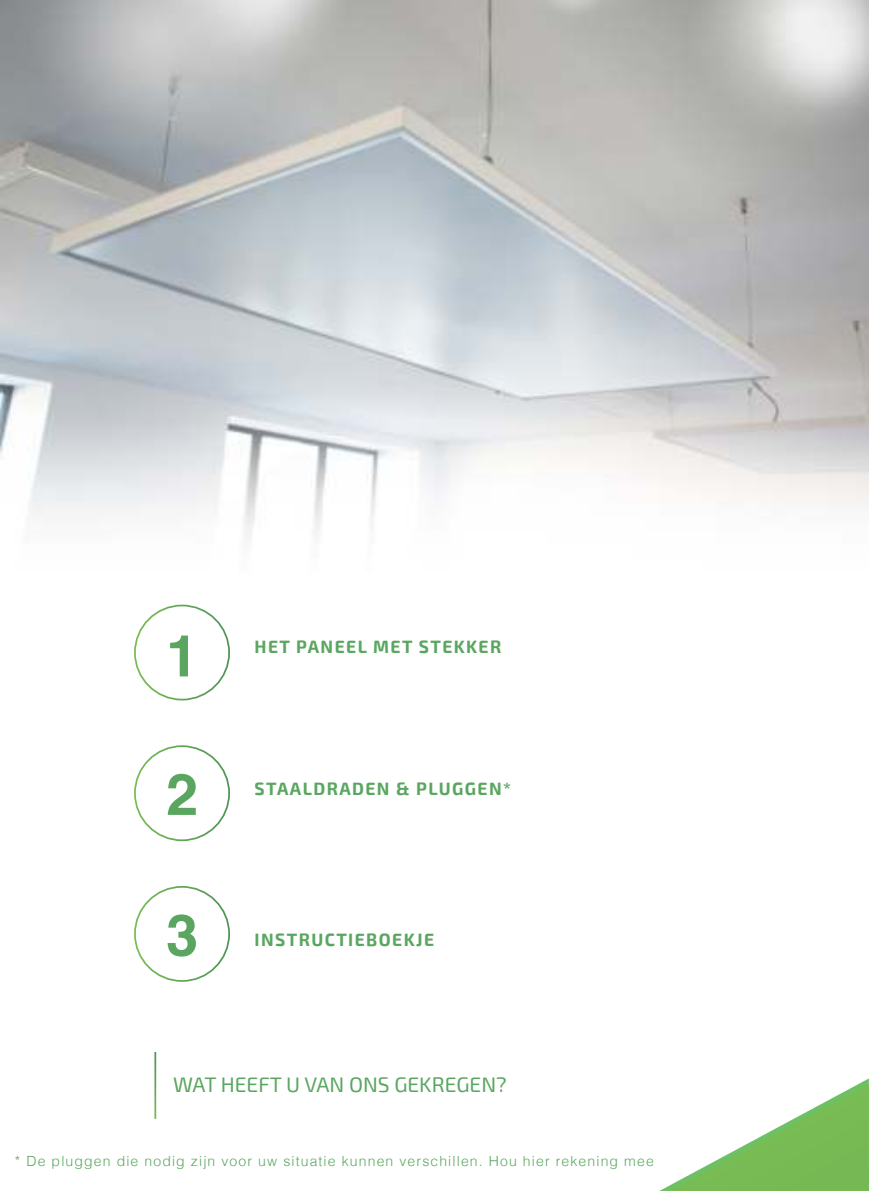
<style>
.page{position:relative;width:869px;height:1191px;background:#fff}
.page>*{position:absolute;margin:0;border:0;box-sizing:border-box;transform-origin:0 0}
.t1{font:700 57.75px "Helvetica";color:#5aa660}
.t2{font:21px "Exo 2";color:#5aa660}
.t3{font:700 17.5px "Exo 2";letter-spacing:.08em;color:#5aa660}
.t4{font:300 14px "Helvetica";letter-spacing:.08em;color:#5aa660}
</style>
<div class="page">
<svg style="left:659px;top:1079px;width:209px;height:112px"></svg>
<div style="left:134px;top:604px;width:96px;height:96px;border:2px solid #fff;border-radius:50%"></div>
<div style="left:134px;top:745px;width:96px;height:96px;border:2px solid #fff;border-radius:50%"></div>
<div style="left:134px;top:886px;width:96px;height:95px;border:2px solid #fff;border-radius:50%"></div>
<img style="left:0;top:1px;width:868px;height:537px">
<h1 class="t1" style="left:166px;top:622px;width:34px">1</h1>
<h1 class="t1" style="left:166px;top:761px;width:34px">2</h1>
<h1 class="t1" style="left:166px;top:902px;width:34px">3</h1>
<p class="t3" style="left:254px;top:639px;width:248px">HET PANEEL MET STEKKER</p>
<p class="t3" style="left:254px;top:781px;width:258px">STAALDRADEN &amp; PLUGGEN*</p>
<p class="t3" style="left:254px;top:932px;width:181px">INSTRUCTIEBOEKJE</p>
<h2 class="t2" style="left:173px;top:1072px;width:335px">WAT HEEFT U VAN ONS GEKREGEN?</h2>
<p class="t4" style="left:15px;top:1156px;width:640px">* De pluggen die nodig zijn voor uw situatie kunnen verschillen. Hou hier rekening mee</p>
</div>
